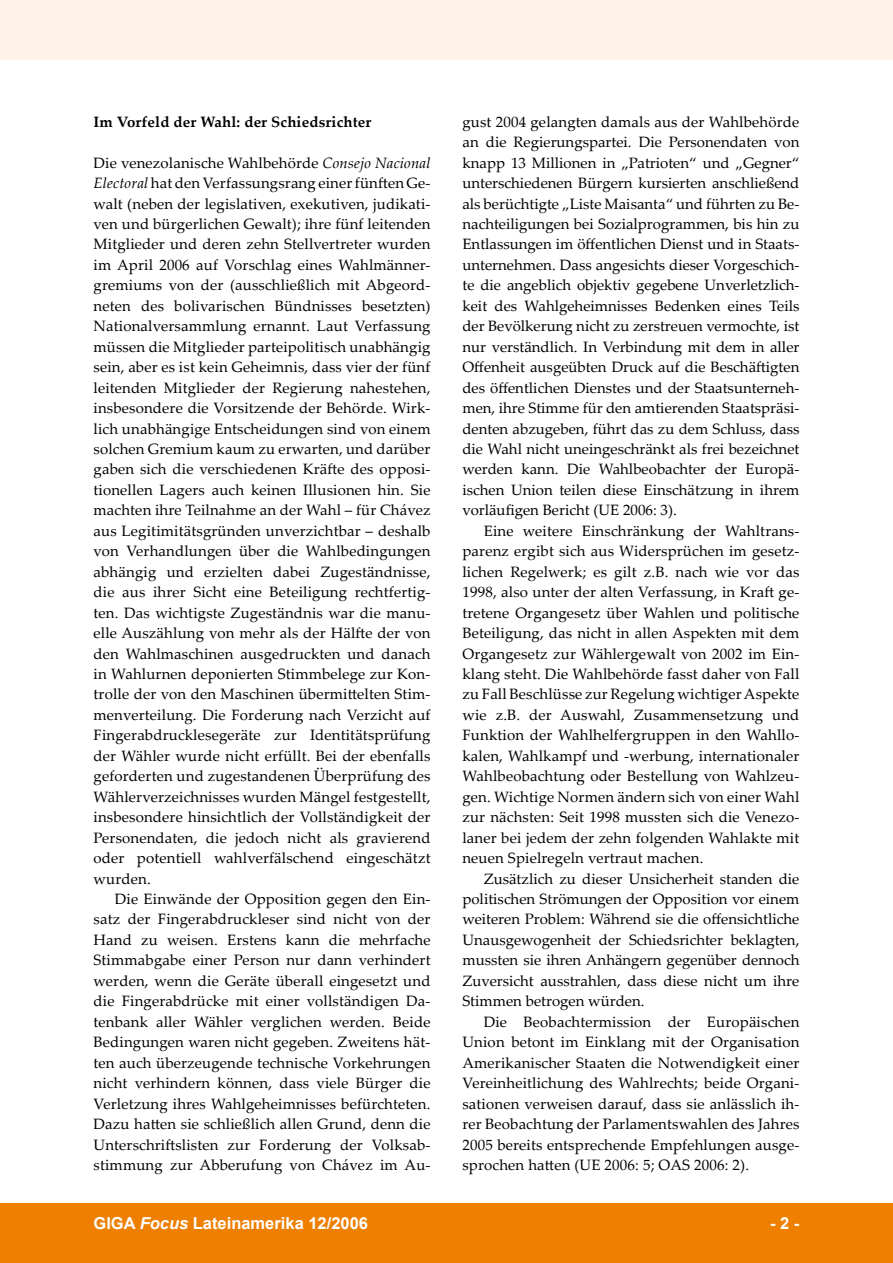
<style>
.page{position:relative;width:893px;height:1263px;background:#fff}
.page>*{position:absolute;margin:0;border:0;box-sizing:border-box;transform-origin:0 0}
.t1{font:700 16.5px "Arial";color:#fff}
.t2{font:15px/20.4px "Palatino Linotype";letter-spacing:.01em;color:#000;text-align:justify}
.t3{font:700 15px "Palatino Linotype";letter-spacing:.01em;color:#000}
.s1{font-style:italic}
</style>
<div class="page">
<div style="left:0;top:1203px;width:893px;height:60px;background:#ee7f00"></div>
<div style="left:0;top:0;width:893px;height:60px;background:#fff3e7"></div>
<p class="t3" style="left:94px;top:111px;width:279px">Im Vorfeld der Wahl: der Schiedsrichter</p>
<p class="t2" style="left:94px;top:152px;width:339px">Die venezolanische Wahlbehörde <span class="s1">Consejo Nacional Electoral</span> hat den Verfassungsrang einer fünften Ge&shy;walt (neben der legislativen, exekutiven, judikati&shy;ven und bürgerlichen Gewalt); ihre fünf leitenden Mitglieder und deren zehn Stellvertreter wurden im April 2006 auf Vorschlag eines Wahlmänner&shy;gremiums von der (ausschließlich mit Abgeord&shy;neten des bolivarischen Bündnisses besetzten)<br>Nationalversammlung ernannt. Laut Verfassung müssen die Mitglieder parteipolitisch unabhängig sein, aber es ist kein Geheimnis, dass vier der fünf leitenden Mitglieder der Regierung nahestehen, insbesondere die Vorsitzende der Behörde. Wirk&shy;lich unabhängige Entscheidungen sind von einem solchen Gremium kaum zu erwarten, und darüber gaben sich die verschiedenen Kräfte des opposi&shy;tionellen Lagers auch keinen Illusionen hin. Sie machten ihre Teilnahme an der Wahl – für Chávez aus Legitimitätsgründen unverzichtbar – deshalb von Verhandlungen über die Wahlbedingungen abhängig und erzielten dabei Zugeständnisse, die aus ihrer Sicht eine Beteiligung rechtfertig&shy;ten. Das wichtigste Zugeständnis war die manu&shy;elle Auszählung von mehr als der Hälfte der von den Wahlmaschinen ausgedruckten und danach in Wahlurnen deponierten Stimmbelege zur Kon&shy;trolle der von den Maschinen übermittelten Stim&shy;menverteilung. Die Forderung nach Verzicht auf Fingerabdrucklesegeräte zur Identitätsprüfung der Wähler wurde nicht erfüllt. Bei der ebenfalls geforderten und zugestandenen Überprüfung des Wählerverzeichnisses wurden Mängel festgestellt, insbesondere hinsichtlich der Vollständigkeit der Personendaten, die jedoch nicht als gravierend oder potentiell wahlverfälschend eingeschätzt wurden.</p>
<p class="t2" style="left:94px;top:888px;width:339px;text-indent:21px">Die Einwände der Opposition gegen den Ein&shy;satz der Fingerabdruckleser sind nicht von der Hand zu weisen. Erstens kann die mehrfache Stimmabgabe einer Person nur dann verhindert werden, wenn die Geräte überall eingesetzt und die Fingerabdrücke mit einer vollständigen Da&shy;tenbank aller Wähler verglichen werden. Beide Bedingungen waren nicht gegeben. Zweitens hät&shy;ten auch überzeugende technische Vorkehrungen nicht verhindern können, dass viele Bürger die Verletzung ihres Wahlgeheimnisses befürchteten.<br>Dazu hatten sie schließlich allen Grund, denn die Unterschriftslisten zur Forderung der Volksab&shy;stimmung zur Abberufung von Chávez im Au-</p>
<p class="t2" style="left:462px;top:111px;width:338px">gust 2004 gelangten damals aus der Wahlbehörde an die Regierungspartei. Die Personendaten von knapp 13 Millionen in „Patrioten“ und „Gegner“ unterschiedenen Bürgern kursierten anschließend als berüchtigte „Liste Maisanta“ und führten zu Be&shy;nachteiligungen bei Sozialprogrammen, bis hin zu Entlassungen im öffentlichen Dienst und in Staats&shy;unternehmen. Dass angesichts dieser Vorgeschich&shy;te die angeblich objektiv gegebene Unverletzlich&shy;keit des Wahlgeheimnisses Bedenken eines Teils der Bevölkerung nicht zu zerstreuen vermochte, ist nur verständlich. In Verbindung mit dem in aller Offenheit ausgeübten Druck auf die Beschäftigten des öffentlichen Dienstes und der Staatsunterneh&shy;men, ihre Stimme für den amtierenden Staatspräsi&shy;denten abzugeben, führt das zu dem Schluss, dass die Wahl nicht uneingeschränkt als frei bezeichnet werden kann. Die Wahlbeobachter der Europä&shy;ischen Union teilen diese Einschätzung in ihrem vorläufigen Bericht (UE 2006: 3).</p>
<p class="t2" style="left:462px;top:520px;width:338px;text-indent:21px">Eine weitere Einschränkung der Wahltrans&shy;parenz ergibt sich aus Widersprüchen im gesetz&shy;lichen Regelwerk; es gilt z.B. nach wie vor das 1998, also unter der alten Verfassung, in Kraft ge&shy;tretene Organgesetz über Wahlen und politische Beteiligung, das nicht in allen Aspekten mit dem Organgesetz zur Wählergewalt von 2002 im Ein&shy;klang steht. Die Wahlbehörde fasst daher von Fall zu Fall Beschlüsse zur Regelung wichtiger Aspekte wie z.B. der Auswahl, Zusammensetzung und Funktion der Wahlhelfergruppen in den Wahllo&shy;kalen, Wahlkampf und -werbung, internationaler Wahlbeobachtung oder Bestellung von Wahlzeu&shy;gen. Wichtige Normen ändern sich von einer Wahl zur nächsten: Seit 1998 mussten sich die Venezo&shy;laner bei jedem der zehn folgenden Wahlakte mit neuen Spielregeln vertraut machen.</p>
<p class="t2" style="left:462px;top:868px;width:338px;text-indent:21px">Zusätzlich zu dieser Unsicherheit standen die politischen Strömungen der Opposition vor einem weiteren Problem: Während sie die offensichtliche Unausgewogenheit der Schiedsrichter beklagten, mussten sie ihren Anhängern gegenüber dennoch Zuversicht ausstrahlen, dass diese nicht um ihre Stimmen betrogen würden.</p>
<p class="t2" style="left:462px;top:1011px;width:338px;text-indent:21px">Die Beobachtermission der Europäischen Union betont im Einklang mit der Organisation Amerikanischer Staaten die Notwendigkeit einer Vereinheitlichung des Wahlrechts; beide Organi&shy;sationen verweisen darauf, dass sie anlässlich ih&shy;rer Beobachtung der Parlamentswahlen des Jahres 2005 bereits entsprechende Empfehlungen ausge&shy;sprochen hatten (UE 2006: 5; OAS 2006: 2).</p>
<p class="t1" style="left:94px;top:1212px;width:276px">GIGA <span class="s1">Focus</span> Lateinamerika 12/2006</p>
<p class="t1" style="left:770px;top:1212px;width:31px">- -</p>
</div>
